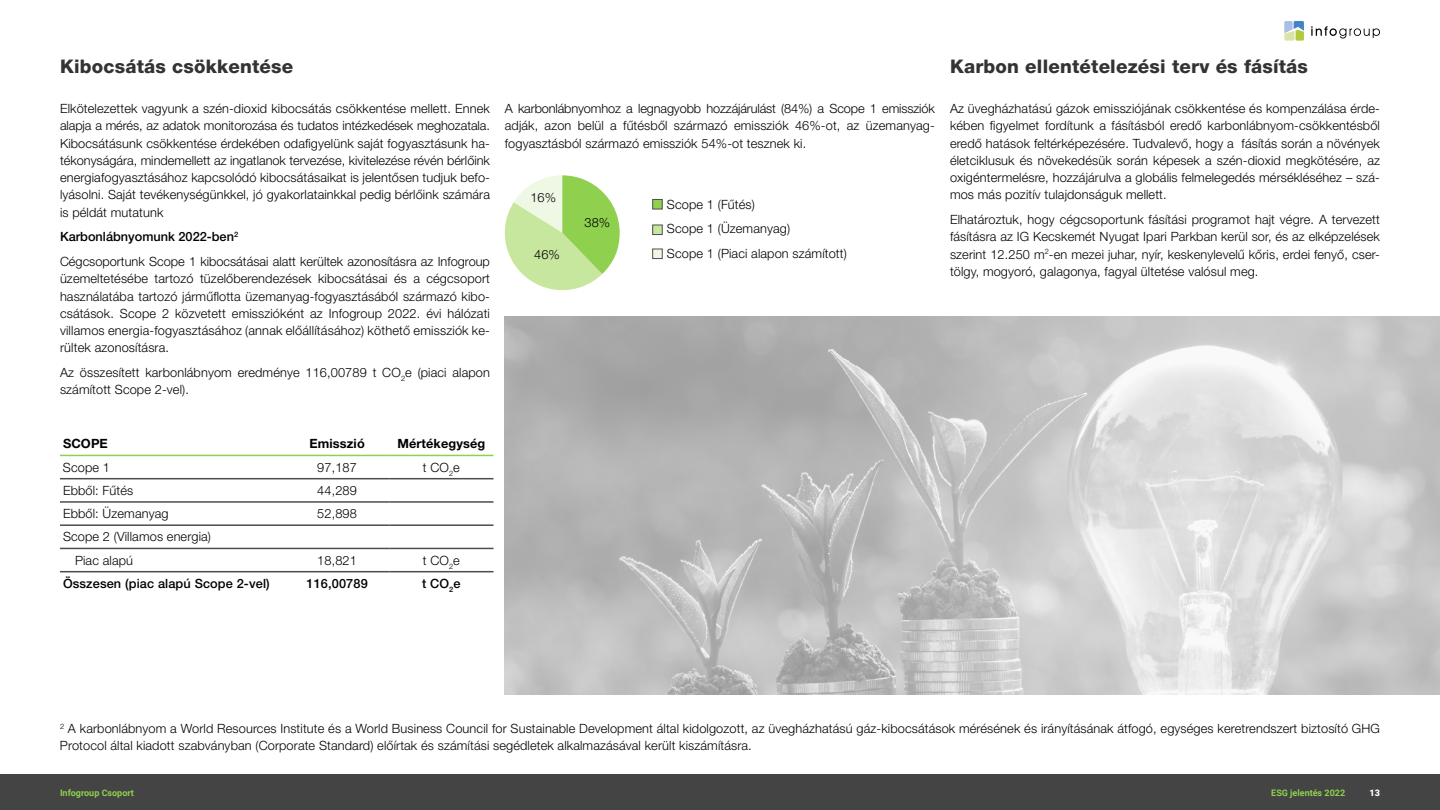
<style>
.page{position:relative;width:1440px;height:810px;background:#fff}
.page>*{position:absolute;margin:0;border:0;box-sizing:border-box;transform-origin:0 0}
.t1{font:800 18.75px "Helvetica Neue LT Pro";letter-spacing:.01em;color:#333}
.t2{font:300 12.75px/17.2px "Helvetica Neue LT Pro";letter-spacing:.01em;color:#000;text-align:justify}
.t3{font:500 12.75px "Helvetica Neue LT Pro";letter-spacing:.01em;color:#000}
.t4{font:700 12.75px "Helvetica Neue LT Pro";letter-spacing:.01em;color:#000}
.t5{font:700 9px "Roboto";color:#8fd14f}
.t6{font:900 9px "Roboto";color:#fff}
.s1{font-weight:500}
</style>
<div class="page">
<img style="left:505px;top:316px;width:935px;height:378px">
<hr style="left:60px;top:455px;width:225px;height:1px;background:#8fd14f">
<hr style="left:285px;top:455px;width:104px;height:1px;background:#8fd14f">
<hr style="left:389px;top:455px;width:105px;height:1px;background:#8fd14f">
<hr style="left:60px;top:478px;width:225px;height:1px;background:#4d4d4d">
<hr style="left:285px;top:478px;width:104px;height:1px;background:#4d4d4d">
<hr style="left:389px;top:478px;width:105px;height:1px;background:#4d4d4d">
<hr style="left:60px;top:501px;width:225px;height:2px;background:#4d4d4d">
<hr style="left:285px;top:501px;width:104px;height:2px;background:#4d4d4d">
<hr style="left:389px;top:501px;width:105px;height:2px;background:#4d4d4d">
<hr style="left:60px;top:524px;width:225px;height:2px;background:#4d4d4d">
<hr style="left:285px;top:524px;width:104px;height:2px;background:#4d4d4d">
<hr style="left:389px;top:524px;width:105px;height:2px;background:#4d4d4d">
<hr style="left:60px;top:548px;width:225px;height:1px;background:#4d4d4d">
<hr style="left:285px;top:548px;width:104px;height:1px;background:#4d4d4d">
<hr style="left:389px;top:548px;width:105px;height:1px;background:#4d4d4d">
<hr style="left:60px;top:571px;width:225px;height:1px;background:#4d4d4d">
<hr style="left:285px;top:571px;width:104px;height:1px;background:#4d4d4d">
<hr style="left:389px;top:571px;width:105px;height:1px;background:#4d4d4d">
<svg style="left:504px;top:175px;width:116px;height:115px"></svg>
<div style="left:652px;top:199px;width:11px;height:10px;background:#8fd14f;border:1px solid #4d4d4d"></div>
<div style="left:652px;top:225px;width:11px;height:10px;background:#c7e69e;border:1px solid #4d4d4d"></div>
<div style="left:652px;top:249px;width:11px;height:10px;background:#eff8e5;border:1px solid #4d4d4d"></div>
<div style="left:0;top:775px;width:1440px;height:35px;background:#434443"></div>
<svg style="left:1311px;top:26px;width:69px;height:12px"></svg>
<svg style="left:1284px;top:21px;width:20px;height:20px"></svg>
<h1 class="t1" style="left:60px;top:56px;width:235px">Kibocsátás csökkentése</h1>
<p class="t2" style="left:60px;top:100px;width:432px">Elkötelezettek vagyunk a szén-dioxid kibocsátás csökkentése mellett. Ennek alapja a mérés, az adatok monitorozása és tudatos intézkedések meghozatala.<br>Kibocsátásunk csökkentése érdekében odafigyelünk saját fogyasztásunk ha&shy;tékonyságára, mindemellett az ingatlanok tervezése, kivitelezése révén bérlőink energiafogyasztásához kapcsolódó kibocsátásaikat is jelentősen tudjuk befo&shy;lyásolni. Saját tevékenységünkkel, jó gyakorlatainkkal pedig bérlőink számára is példát mutatunk</p>
<p class="t2" style="left:60px;top:224px;width:431px;line-height:24.8px"><span class="s1">Karbonlábnyomunk 2022-ben</span><sup>2<br></sup>Cégcsoportunk Scope 1 kibocsátásai alatt kerültek azonosításra az Infogroup</p>
<p class="t2" style="left:60px;top:270px;width:432px">üzemeltetésébe tartozó tüzelőberendezések kibocsátásai és a cégcsoport használatába tartozó járműflotta üzemanyag-fogyasztásából származó kibo&shy;csátások. Scope 2 közvetett emisszióként az Infogroup 2022. évi hálózati villamos energia-fogyasztásához (annak előállításához) köthető emissziók ke&shy;rültek azonosításra.</p>
<p class="t2" style="left:60px;top:364px;width:431px">Az összesített karbonlábnyom eredménye 116,00789 t CO<sub>2</sub>e (piaci alapon számított Scope 2-vel).</p>
<p class="t2" style="left:505px;top:100px;width:432px">A karbonlábnyomhoz a legnagyobb hozzájárulást (84%) a Scope 1 emissziók adják, azon belül a fűtésből származó emissziók 46%-ot, az üzemanyag&shy;fogyasztásból származó emissziók 54%-ot tesznek ki.</p>
<p class="t2" style="left:530px;top:189px;width:27px">16%</p>
<p class="t2" style="left:534px;top:245px;width:27px">46%</p>
<p class="t2" style="left:585px;top:214px;width:27px">38%</p>
<p class="t2" style="left:667px;top:191px;width:181px;line-height:24.8px;text-align:left">Scope 1 (Fűtés)<br>Scope 1 (Üzemanyag)<br>Scope 1 (Piaci alapon számított)</p>
<h1 class="t1" style="left:950px;top:56px;width:360px">Karbon ellentételezési terv és fásítás</h1>
<p class="t2" style="left:950px;top:100px;width:432px">Az üvegházhatású gázok emissziójának csökkentése és kompenzálása érde&shy;kében figyelmet fordítunk a fásításból eredő karbonlábnyom-csökkentésből eredő hatások feltérképezésére. Tudvalevő, hogy a fásítás során a növények életciklusuk és növekedésük során képesek a szén-dioxid megkötésére, az oxigéntermelésre, hozzájárulva a globális felmelegedés mérsékléséhez – szá&shy;mos más pozitív tulajdonságuk mellett.</p>
<p class="t2" style="left:950px;top:211px;width:432px">Elhatároztuk, hogy cégcsoportunk fásítási programot hajt végre. A tervezett fásításra az IG Kecskemét Nyugat Ipari Parkban kerül sor, és az elképzelések szerint 12.250 m<sup>2</sup>-en mezei juhar, nyír, keskenylevelű kőris, erdei fenyő, cser&shy;tölgy, mogyoró, galagonya, fagyal ültetése valósul meg.</p>
<p class="t4" style="left:63px;top:436px;width:46px">SCOPE</p>
<p class="t4" style="left:309px;top:436px;width:57px">Emisszió</p>
<p class="t4" style="left:397px;top:436px;width:90px">Mértékegység</p>
<p class="t2" style="left:63px;top:458px;width:49px">Scope 1</p>
<p class="t2" style="left:317px;top:458px;width:41px">97,187</p>
<p class="t2" style="left:423px;top:458px;width:39px">t CO<sub>2</sub>e</p>
<p class="t2" style="left:63px;top:481px;width:72px">Ebből: Fűtés</p>
<p class="t2" style="left:317px;top:481px;width:41px">44,289</p>
<p class="t2" style="left:63px;top:505px;width:107px">Ebből: Üzemanyag</p>
<p class="t2" style="left:317px;top:505px;width:41px">52,898</p>
<p class="t2" style="left:75px;top:525px;width:138px;line-height:23.2px;text-indent:-12px">Scope 2 (Villamos energia)<br>Piac alapú</p>
<p class="t2" style="left:317px;top:551px;width:41px">18,821</p>
<p class="t2" style="left:423px;top:551px;width:39px">t CO<sub>2</sub>e</p>
<p class="t3" style="left:63px;top:576px;width:208px">Összesen (piac alapú Scope 2-vel)</p>
<p class="t3" style="left:306px;top:576px;width:63px">116,00789</p>
<p class="t3" style="left:422px;top:576px;width:40px">t CO<sub>2</sub>e</p>
<p class="t2" style="left:60px;top:719px;width:1322px"><sup>2</sup> A karbonlábnyom a World Resources Institute és a World Business Council for Sustainable Development által kidolgozott, az üvegházhatású gáz-kibocsátások mérésének és irányításának átfogó, egységes keretrendszert biztosító GHG<br>Protocol által kiadott szabványban (Corporate Standard) előírtak és számítási segédletek alkalmazásával került kiszámításra.</p>
<p class="t5" style="left:60px;top:786px;width:75px">Infogroup Csoport</p>
<p class="t5" style="left:1271px;top:786px;width:75px">ESG jelentés 2022</p>
<p class="t6" style="left:1370px;top:786px;width:12px">13</p>
</div>
